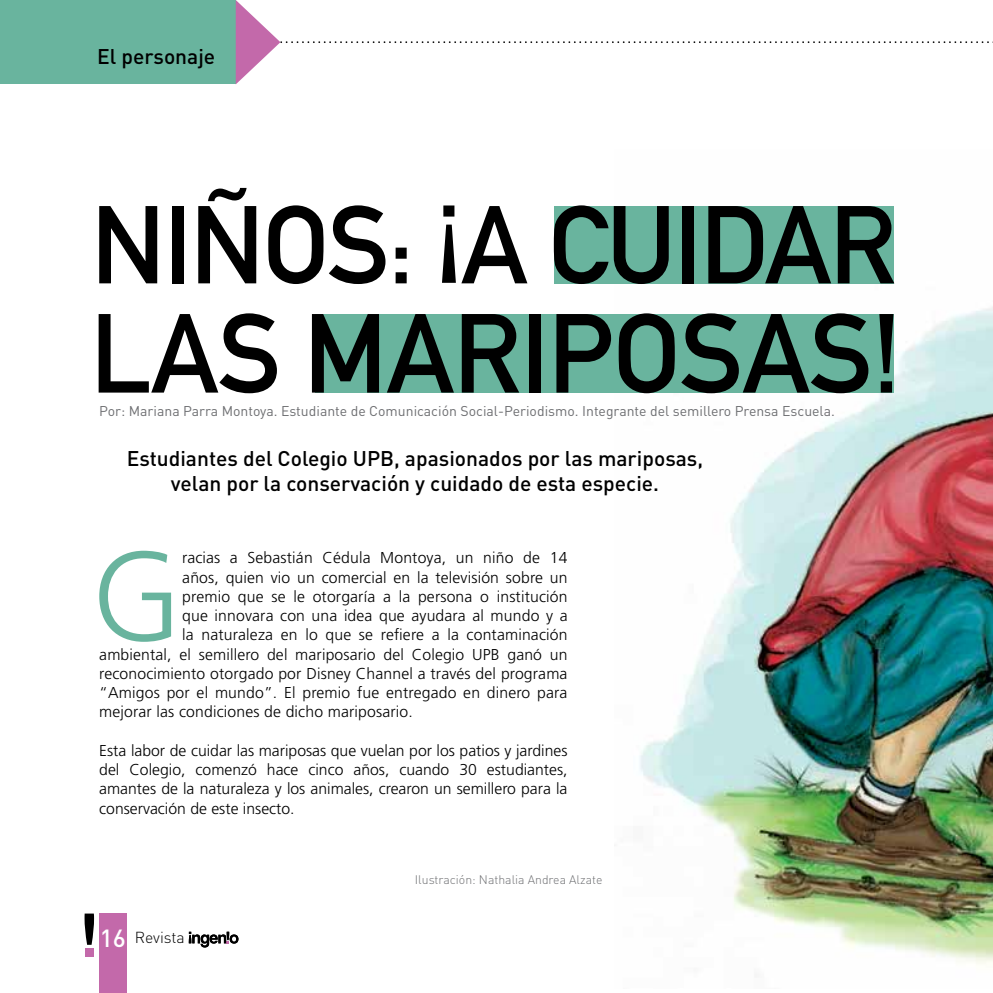
<style>
.page{position:relative;width:993px;height:993px;background:#fff}
.page>*{position:absolute;margin:0;border:0;box-sizing:border-box;transform-origin:0 0}
.t1{font:300 126px "Frutiger LT Std";color:#69b49e}
.t2{font:110.25px "DIN Mittelschrift Std";color:#000}
.t3{font:108.5px "DIN Mittelschrift Std";color:#000}
.t4{font:500 21px/24.5px "DIN Pro";color:#000;text-align:center}
.t5{font:300 15.75px/19.2px "Frutiger LT Std";letter-spacing:.01em;color:#000;text-align:justify}
.t6{font:300 15.75px "DIN Pro";color:#000}
.t7{font:14px "DIN Pro";color:#6d6e71}
.t8{font:300 12.25px "DIN Pro";color:#6d6e71}
.s1{font-weight:500;font-size:24.5px;color:#fff}
</style>
<div class="page">
<svg style="left:0;top:0;width:993px;height:84px"></svg>
<div style="left:99px;top:913px;width:27px;height:79px;background:#c369aa"></div>
<div style="left:85px;top:948px;width:9px;height:8px;background:#c369aa"></div>
<svg style="left:84px;top:913px;width:10px;height:31px"></svg>
<svg style="left:189px;top:931px;width:49px;height:16px"></svg>
<img style="left:614px;top:206px;width:378px;height:758px">
<div style="left:553px;top:206px;width:340px;height:77px;background:#69b49e"></div>
<div style="left:315px;top:314px;width:578px;height:78px;background:#69b49e"></div>
<h3 class="t4" style="left:97px;top:44px;width:119px">El personaje</h3>
<h3 class="t3" style="left:91px;top:181px;width:515px">NIÑOS: ¡A CUIDAR</h3>
<h2 class="t2" style="left:90px;top:289px;width:61px">LAS</h2>
<h2 class="t2" style="left:303px;top:289px;width:145px">MARIPOSAS</h2>
<h2 class="t2" style="left:871px;top:289px;width:30px">!</h2>
<p class="t7" style="left:99px;top:401px;width:737px">Por: Mariana Parra Montoya. Estudiante de Comunicación Social-Periodismo. Integrante del semillero Prensa Escuela.</p>
<h3 class="t4" style="left:127px;top:445px;width:577px">Estudiantes del Colegio UPB, apasionados por las mariposas, velan por la conservación y cuidado de esta especie.</h3>
<h1 class="t1" style="left:91px;top:525px;width:93px">G</h1>
<p class="t5" style="left:182px;top:548px;width:386px">racias a Sebastián Cédula Montoya, un niño de 14</p>
<p class="t5" style="left:182px;top:567px;width:386px">años, quien vio un comercial en la televisión sobre un</p>
<p class="t5" style="left:182px;top:586px;width:386px">premio que se le otorgaría a la persona o institución</p>
<p class="t5" style="left:182px;top:606px;width:386px">que innovara con una idea que ayudara al mundo y a</p>
<p class="t5" style="left:182px;top:625px;width:386px">la naturaleza en lo que se refiere a la contaminación</p>
<p class="t5" style="left:99px;top:644px;width:469px">ambiental, el semillero del mariposario del Colegio UPB ganó un</p>
<p class="t5" style="left:99px;top:663px;width:469px">reconocimiento otorgado por Disney Channel a través del programa</p>
<p class="t5" style="left:99px;top:683px;width:469px">“Amigos por el mundo”. El premio fue entregado en dinero para</p>
<p class="t5" style="left:99px;top:702px;width:315px">mejorar las condiciones de dicho mariposario.</p>
<p class="t5" style="left:99px;top:740px;width:469px">Esta labor de cuidar las mariposas que vuelan por los patios y jardines del Colegio, comenzó hace cinco años, cuando 30 estudiantes, amantes de la naturaleza y los animales, crearon un semillero para la conservación de este insecto.</p>
<p class="t6" style="left:100px;top:926px;width:86px"><span class="s1">16</span> Revista</p>
<p class="t8" style="left:415px;top:871px;width:189px">Ilustración: Nathalia Andrea Alzate</p>
</div>
